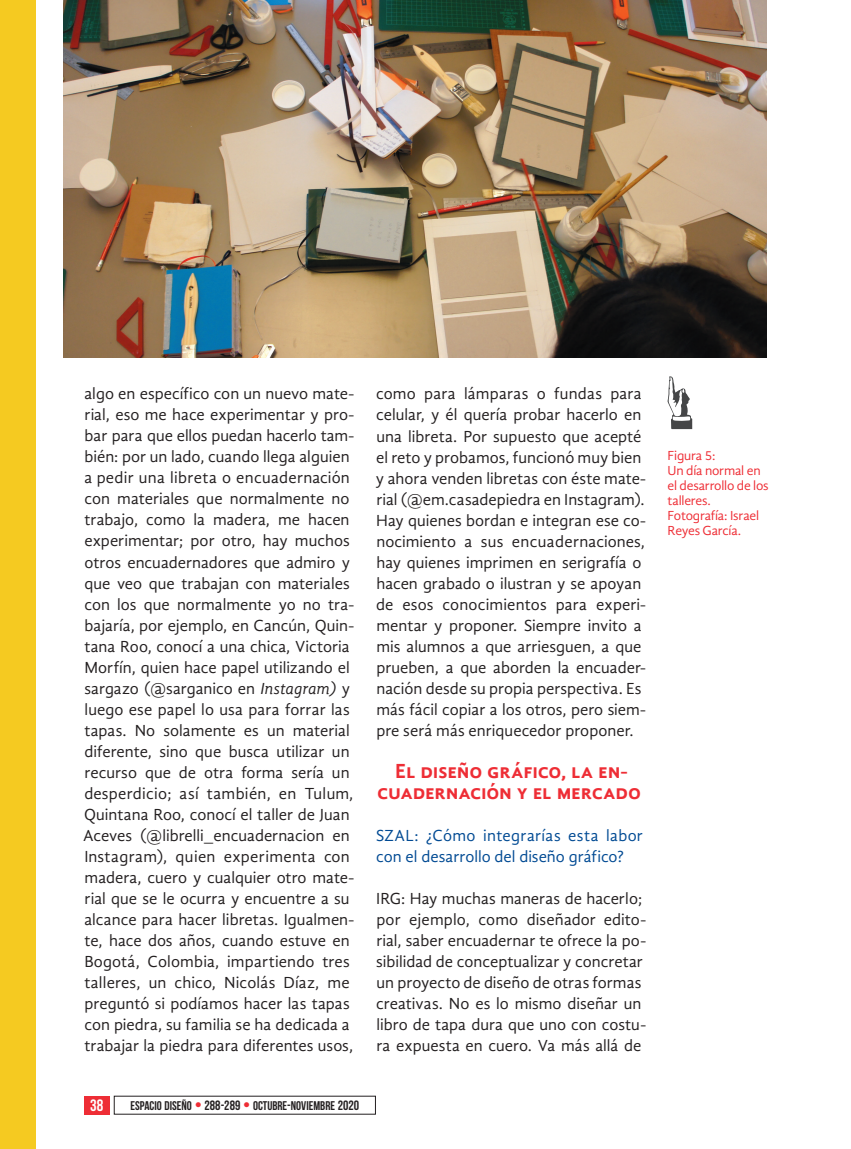
<style>
.page{position:relative;width:851px;height:1149px;background:#fff}
.page>*{position:absolute;margin:0;border:0;box-sizing:border-box;transform-origin:0 0}
.t1{font:700 21px/21px "Gandhi Sans";letter-spacing:-.01em;color:#ee2d35;text-align:center}
.t2{font:16.5px/21px "Gandhi Sans";color:#231f20}
.t3{font:16.5px/21px "Gandhi Sans";letter-spacing:.005em;color:#014a93}
.t4{font:700 16.5px "Bebas Neue";color:#fff}
.t5{font:13.5px/15px "Gandhi Sans";letter-spacing:-.015em;color:#ee2d35}
.t6{font:700 12.6px "Bebas Neue";color:#231f20}
.s1{font-style:italic}
.s2{font-size:18px;color:#ee2d35}
.s3{font-size:13.5px}
</style>
<div class="page">
<div style="left:84px;top:1095px;width:26px;height:19px;background:#ee2d35"></div>
<div style="left:0;top:0;width:36px;height:1148px;background:#f5ca21"></div>
<img style="left:63px;top:0;width:703px;height:357px">
<svg style="left:667px;top:376px;width:25px;height:53px"></svg>
<p class="t2" style="left:83px;top:383px;width:272px">algo en específico con un nuevo mate&shy;rial, eso me hace experimentar y pro&shy;bar para que ellos puedan hacerlo tam&shy;bién: por un lado, cuando llega alguien a pedir una libreta o encuadernación con materiales que normalmente no trabajo, como la madera, me hacen experimentar; por otro, hay muchos otros encuadernadores que admiro y que veo que trabajan con materiales con los que normalmente yo no tra&shy;bajaría, por ejemplo, en Cancún, Quin&shy;tana Roo, conocí a una chica, Victoria Morfín, quien hace papel utilizando el sargazo (@sarganico en <span class="s1">Instagram)</span> y luego ese papel lo usa para forrar las tapas. No solamente es un material diferente, sino que busca utilizar un recurso que de otra forma sería un desperdicio; así también, en Tulum, Quintana Roo, conocí el taller de Juan Aceves (@librelli_encuadernacion en Instagram), quien experimenta con madera, cuero y cualquier otro mate&shy;rial que se le ocurra y encuentre a su alcance para hacer libretas. Igualmen&shy;te, hace dos años, cuando estuve en Bogotá, Colombia, impartiendo tres talleres, un chico, Nicolás Díaz, me preguntó si podíamos hacer las tapas con piedra, su familia se ha dedicada a trabajar la piedra para diferentes usos,</p>
<p class="t2" style="left:375px;top:383px;width:272px">como para lámparas o fundas para celular, y él quería probar hacerlo en una libreta. Por supuesto que acepté el reto y probamos, funcionó muy bien y ahora venden libretas con éste mate&shy;rial (@em.casadepiedra en Instagram).<br>Hay quienes bordan e integran ese co&shy;nocimiento a sus encuadernaciones, hay quienes imprimen en serigrafía o hacen grabado o ilustran y se apoyan de esos conocimientos para experi&shy;mentar y proponer. Siempre invito a mis alumnos a que arriesguen, a que prueben, a que aborden la encuader&shy;nación desde su propia perspectiva. Es más fácil copiar a los otros, pero siem&shy;pre será más enriquecedor proponer.</p>
<p class="t1" style="left:377px;top:759px;width:265px">El diseño gráfico, la en&shy;cuadernación y el mercado</p>
<p class="t3" style="left:376px;top:824px;width:268px">SZAL: ¿Cómo integrarías esta labor con el desarrollo del diseño gráfico?</p>
<p class="t2" style="left:376px;top:887px;width:271px">IRG: Hay muchas maneras de hacerlo; por ejemplo, como diseñador edito&shy;rial, saber encuadernar te ofrece la po&shy;sibilidad de conceptualizar y concretar un proyecto de diseño de otras formas creativas. No es lo mismo diseñar un libro de tapa dura que uno con costu&shy;ra expuesta en cuero. Va más allá de</p>
<p class="t4" style="left:90px;top:1095px;width:15px">38</p>
<p class="t6" style="left:130px;top:1098px;width:230px">ESPACIO DISEÑO <span class="s2">•</span> <span class="s3">288-289</span> <span class="s2">•</span> OCTUBRE<span class="s3">-</span>NOVIEMBRE <span class="s3">2020</span></p>
<p class="t5" style="left:667px;top:448px;width:102px">Figura 5:<br>Un día normal en el desarrollo de los talleres.<br>Fotografía: Israel<br>Reyes García.</p>
</div>
